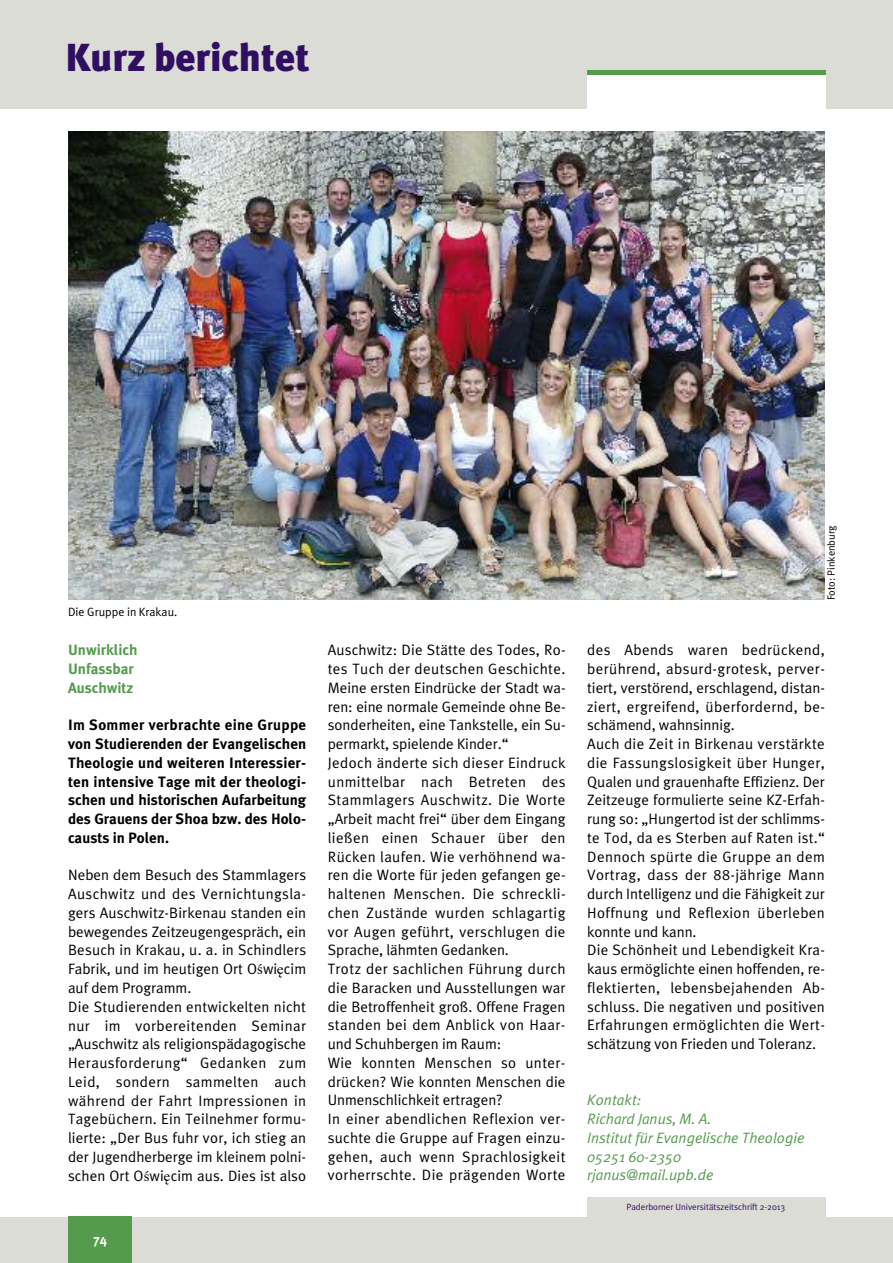
<style>
.page{position:relative;width:893px;height:1263px;background:#fff}
.page>*{position:absolute;margin:0;border:0;box-sizing:border-box;transform-origin:0 0}
.t1{font:900 39px "Meta Plus";color:#300e62}
.t2{font:15px/18.8px "Meta Plus Normal";letter-spacing:.015em;color:#000}
.t3{font:700 15px/18.8px "Meta Plus";color:#000;text-align:justify}
.t4{font:italic 15px/18.8px "Meta Plus Normal";color:#549b4d}
.t5{font:700 15px/18.8px "Meta Plus";color:#549b4d}
.t6{font:700 13.5px "Meta Plus";color:#fff}
.t7{font:12px "Meta Plus Normal";color:#000}
.t8{font:10.5px "Meta Plus Normal";color:#000}
.t9{font:9px "Meta Plus Normal";color:#300e62}
.s1{font-family:"Times"}
</style>
<div class="page">
<div style="left:0;top:1217px;width:893px;height:46px;background:#dbdcd5"></div>
<div style="left:0;top:0;width:890px;height:109px;background:#dbdcd5"></div>
<hr style="left:890px;top:0;width:3px;height:109px;background:#dbdcd5">
<div style="left:587px;top:73px;width:238px;height:36px;background:#fff"></div>
<div style="left:587px;top:1197px;width:238px;height:26px;background:#dbdcd5"></div>
<div style="left:587px;top:70px;width:238px;height:5px;background:#549b4d"></div>
<div style="left:68px;top:1216px;width:64px;height:47px;background:#549b4d"></div>
<img style="left:68px;top:132px;width:757px;height:468px">
<h1 class="t1" style="left:65px;top:34px;width:246px">Kurz berichtet</h1>
<p class="t7" style="left:68px;top:604px;width:111px">Die Gruppe in Krakau.</p>
<p class="t5" style="left:68px;top:641px;width:71px">Unwirklich<br>Unfassbar<br>Auschwitz</p>
<p class="t3" style="left:68px;top:716px;width:240px">Im Sommer verbrachte eine Gruppe von Studierenden der Evangelischen Theologie und weiteren Interessier&shy;ten intensive Tage mit der theologi&shy;schen und historischen Aufarbeitung des Grauens der Shoa bzw. des Holo&shy;causts in Polen.</p>
<p class="t2" style="left:68px;top:866px;width:240px">Neben dem Besuch des Stammlagers Auschwitz und des Vernichtungsla&shy;gers Auschwitz-Birkenau standen ein bewegendes Zeitzeugengespräch, ein Besuch in Krakau, u. a. in Schindlers Fabrik, und im heutigen Ort O<span class="s1">ś</span>wi<span class="s1">ę</span>cim auf dem Programm.<br>Die Studierenden entwickelten nicht nur im vorbereitenden Seminar „Auschwitz als religionspädagogische Herausforderung“ Gedanken zum Leid, sondern sammelten auch während der Fahrt Impressionen in Tagebüchern. Ein Teilnehmer formu&shy;lierte: „Der Bus fuhr vor, ich stieg an der Jugendherberge im kleinem polni&shy;schen Ort O<span class="s1">ś</span>wi<span class="s1">ę</span>cim aus. Dies ist also</p>
<p class="t6" style="left:93px;top:1232px;width:15px">74</p>
<p class="t8" style="left:825px;top:600px;width:77px;rotate:-90deg">Foto: Pinkenburg</p>
<p class="t2" style="left:328px;top:641px;width:239px">Auschwitz: Die Stätte des Todes, Ro&shy;tes Tuch der deutschen Geschichte.<br>Meine ersten Eindrücke der Stadt wa&shy;ren: eine normale Gemeinde ohne Be&shy;sonderheiten, eine Tankstelle, ein Su&shy;permarkt, spielende Kinder.“<br>Jedoch änderte sich dieser Eindruck unmittelbar nach Betreten des Stammlagers Auschwitz. Die Worte „Arbeit macht frei“ über dem Eingang ließen einen Schauer über den Rücken laufen. Wie verhöhnend wa&shy;ren die Worte für jeden gefangen ge&shy;haltenen Menschen. Die schreckli&shy;chen Zustände wurden schlagartig vor Augen geführt, verschlugen die Sprache, lähmten Gedanken.<br>Trotz der sachlichen Führung durch die Baracken und Ausstellungen war die Betroffenheit groß. Offene Fragen standen bei dem Anblick von Haar&shy;und Schuhbergen im Raum:<br>Wie konnten Menschen so unter&shy;drücken? Wie konnten Menschen die Unmenschlichkeit ertragen?<br>In einer abendlichen Reflexion ver&shy;suchte die Gruppe auf Fragen einzu&shy;gehen, auch wenn Sprachlosigkeit vorherrschte. Die prägenden Worte</p>
<p class="t2" style="left:587px;top:641px;width:239px">des Abends waren bedrückend, berührend, absurd-grotesk, perver&shy;tiert, verstörend, erschlagend, distan&shy;ziert, ergreifend, überfordernd, be&shy;schämend, wahnsinnig.<br>Auch die Zeit in Birkenau verstärkte die Fassungslosigkeit über Hunger, Qualen und grauenhafte Effizienz. Der Zeitzeuge formulierte seine KZ-Erfah&shy;rung so: „Hungertod ist der schlimms&shy;te Tod, da es Sterben auf Raten ist.“ Dennoch spürte die Gruppe an dem Vortrag, dass der 88-jährige Mann durch Intelligenz und die Fähigkeit zur Hoffnung und Reflexion überleben konnte und kann.<br>Die Schönheit und Lebendigkeit Kra&shy;kaus ermöglichte einen hoffenden, re&shy;flektierten, lebensbejahenden Ab&shy;schluss. Die negativen und positiven Erfahrungen ermöglichten die Wert&shy;schätzung von Frieden und Toleranz.</p>
<p class="t4" style="left:587px;top:1091px;width:219px">Kontakt:<br>Richard Janus, M. A.<br>Institut für Evangelische Theologie<br>05251 60-2350 rjanus@mail.upb.de</p>
<p class="t9" style="left:626px;top:1201px;width:160px">Paderborner Universitätszeitschrift 2-2013</p>
</div>
